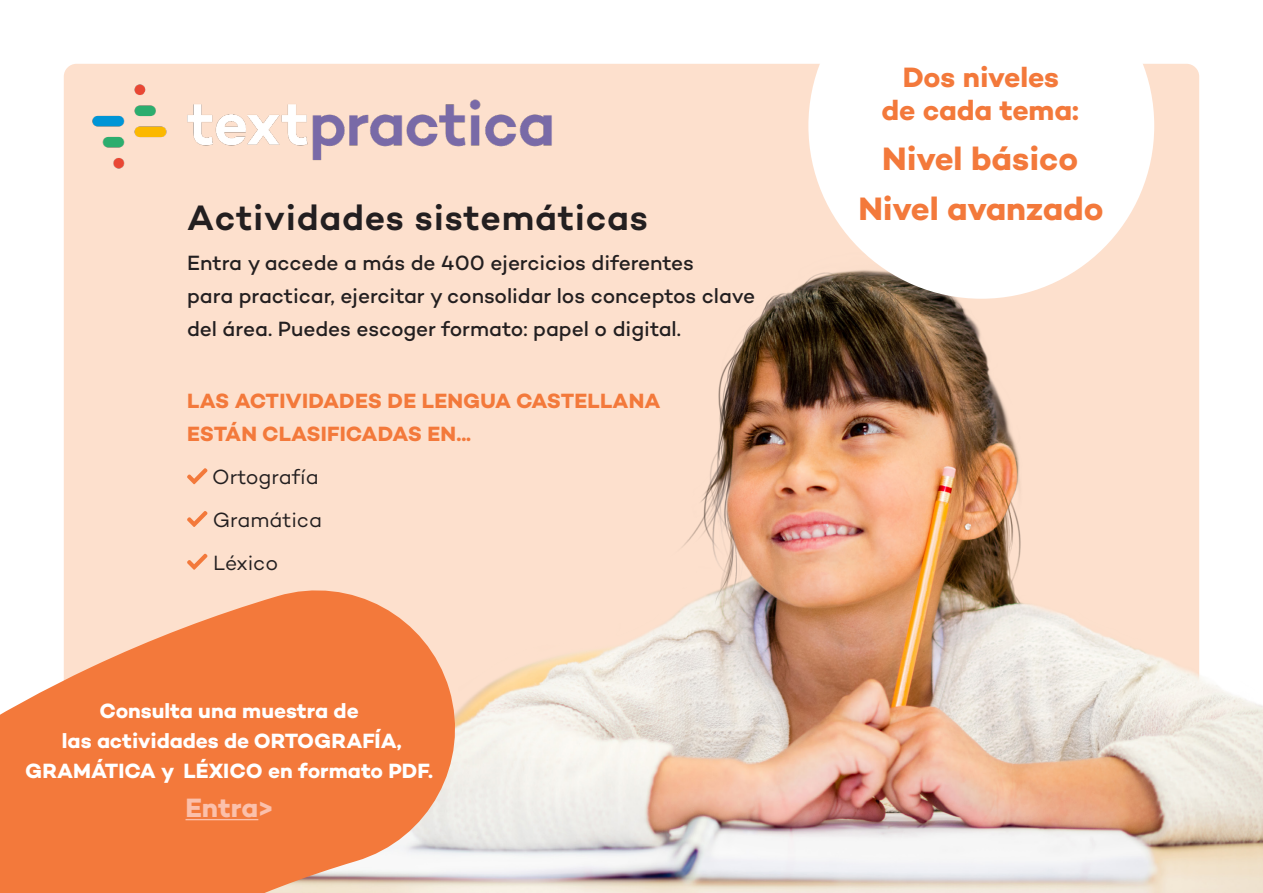
<style>
.page{position:relative;width:1263px;height:893px;background:#fff}
.page>*{position:absolute;margin:0;border:0;box-sizing:border-box;transform-origin:0 0}
.S-títol{font:600 36px "Campton";letter-spacing:.02em;color:#231f20}
.t1{font:700 33px "Campton";letter-spacing:-.005em;color:#f3793b}
.t2{font:700 28.5px/33px "Campton";letter-spacing:-.005em;color:#f3793b;text-align:center}
.t3{font:700 27px "Campton";letter-spacing:-.005em;color:#fbc0ab}
.t4{font:500 21px/33px "Campton";letter-spacing:-.005em;color:#231f20}
.t5{font:700 21px/30px "Campton";color:#fff;text-align:center}
.t6{font:700 21px/33px "Campton";letter-spacing:.01em;color:#f3793b}
.t7{font:21px "Campton";color:#231f20}
</style>
<div class="page">
<div style="left:64px;top:64px;width:1135px;height:765px;background:#fde0cd;border-radius:13px"></div>
<img style="left:194px;top:198px;width:1069px;height:695px">
<svg style="left:0;top:574px;width:471px;height:319px;fill:#f3793b"></svg>
<svg style="left:808px;top:63px;width:346px;height:236px;background:#f9f4f1"></svg>
<svg style="left:187px;top:468px;width:21px;height:16px"></svg>
<svg style="left:187px;top:511px;width:21px;height:16px"></svg>
<svg style="left:187px;top:554px;width:21px;height:16px"></svg>
<img style="left:92px;top:84px;width:460px;height:85px">
<hr style="left:185px;top:819px;width:73px;height:1px;background:#fbc0ab">
<p class="t2" style="left:881px;top:60px;width:199px">Dos niveles<br>de cada tema:</p>
<p class="t1" style="left:882px;top:137px;width:197px">Nivel básico</p>
<p class="S-títol" style="left:187px;top:195px;width:462px">Actividades sistemáticas</p>
<p class="t1" style="left:858px;top:187px;width:247px">Nivel avanzado</p>
<p class="t4" style="left:187px;top:246px;width:569px">Entra y accede a más de 400 ejercicios diferentes<br>para practicar, ejercitar y consolidar los conceptos clave del área. Puedes escoger formato: papel o digital.</p>
<p class="t6" style="left:187px;top:384px;width:475px">LAS ACTIVIDADES DE LENGUA CASTELLANA<br>ESTÁN CLASIFICADAS EN...</p>
<p class="t7" style="left:212px;top:464px;width:108px">Ortografía</p>
<p class="t7" style="left:213px;top:507px;width:111px">Gramática</p>
<p class="t7" style="left:213px;top:549px;width:67px">Léxico</p>
<p class="t5" style="left:25px;top:696px;width:409px">Consulta una muestra de<br>las actividades de ORTOGRAFÍA,<br>GRAMÁTICA y LÉXICO en formato PDF.</p>
<p class="t3" style="left:185px;top:790px;width:89px">Entra&gt;</p>
</div>
